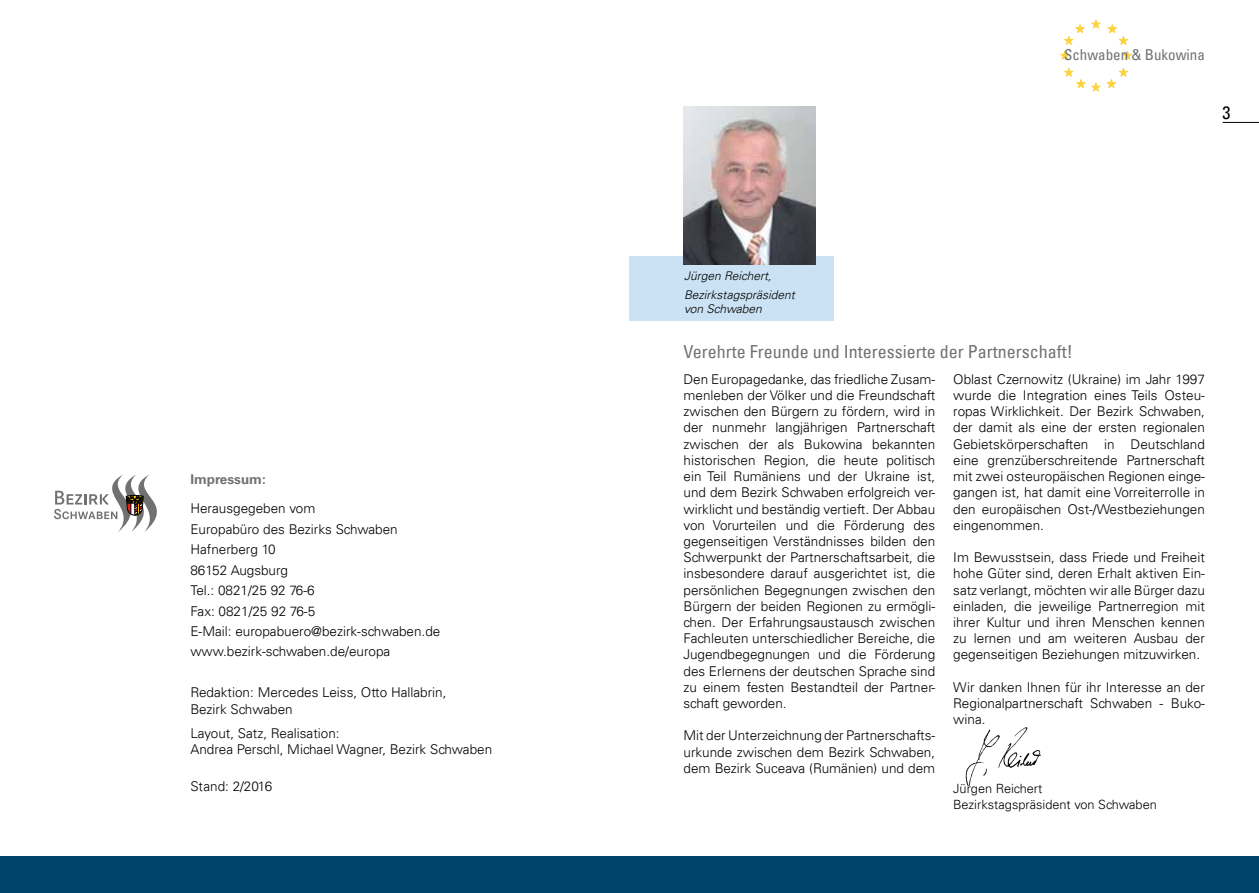
<style>
.page{position:relative;width:1259px;height:893px;background:#fff}
.page>*{position:absolute;margin:0;border:0;box-sizing:border-box;transform-origin:0 0}
.t1{font:condensed 18px "Univers LT";color:#707172}
.t2{font:condensed 18px "Univers LT";color:#000}
.t3{font:condensed 15px "Univers LT";color:#707172}
.t4{font:300 13.5px/16.2px "Univers LT";color:#000;text-align:justify}
.t5{font:700 13.5px "Univers LT";color:#707172}
.t6{font:300 12.75px/16.2px "Univers LT";color:#000}
.t7{font:italic 300 12px/18.6px "Univers LT";color:#000}
</style>
<div class="page">
<div style="left:0;top:856px;width:1259px;height:37px;background:#00446b"></div>
<svg style="left:1091px;top:83px;width:9px;height:8px"></svg>
<svg style="left:1091px;top:20px;width:9px;height:8px"></svg>
<svg style="left:1108px;top:25px;width:19px;height:20px"></svg>
<svg style="left:1107px;top:68px;width:20px;height:20px"></svg>
<svg style="left:1123px;top:51px;width:8px;height:8px"></svg>
<svg style="left:1064px;top:25px;width:20px;height:20px"></svg>
<svg style="left:1064px;top:68px;width:21px;height:20px"></svg>
<svg style="left:1060px;top:51px;width:9px;height:8px"></svg>
<hr style="left:1222px;top:122px;width:37px;height:1px;background:#000">
<svg style="left:54px;top:474px;width:103px;height:58px"></svg>
<div style="left:629px;top:256px;width:204px;height:65px;background:#cae2f3"></div>
<img style="left:683px;top:106px;width:132px;height:159px">
<img style="left:965px;top:727px;width:76px;height:59px">
<p class="t5" style="left:190px;top:472px;width:77px">Impressum:</p>
<p class="t4" style="left:190px;top:498px;width:251px;line-height:20.4px;text-align:left">Herausgegeben vom<br>Europabüro des Bezirks Schwaben<br>Hafnerberg 10<br>86152 Augsburg<br>Tel.: 0821/25 92 76-6<br>Fax: 0821/25 92 76-5<br>E-Mail: europabuero@bezirk-schwaben.de www.bezirk-schwaben.de/europa</p>
<p class="t4" style="left:190px;top:684px;width:258px">Redaktion: Mercedes Leiss, Otto Hallabrin,<br>Bezirk Schwaben</p>
<p class="t4" style="left:190px;top:725px;width:303px">Layout, Satz, Realisation:<br>Andrea Perschl, Michael Wagner, Bezirk Schwaben</p>
<p class="t4" style="left:190px;top:778px;width:83px">Stand: 2/2016</p>
<p class="t3" style="left:1064px;top:45px;width:142px">Schwaben &amp; Bukowina</p>
<h1 class="t2" style="left:1222px;top:101px;width:9px">3</h1>
<p class="t7" style="left:684px;top:266px;width:112px">Jürgen Reichert,<br>Bezirkstagspräsident</p>
<p class="t7" style="left:684px;top:299px;width:79px">von Schwaben</p>
<h1 class="t1" style="left:683px;top:340px;width:391px">Verehrte Freunde und Interessierte der Partnerschaft!</h1>
<p class="t4" style="left:683px;top:371px;width:253px">Den Europagedanke, das friedliche Zusam&shy;menleben der Völker und die Freundschaft zwischen den Bürgern zu fördern, wird in der nunmehr langjährigen Partnerschaft zwischen der als Bukowina bekannten historischen Region, die heute politisch ein Teil Rumäniens und der Ukraine ist, und dem Bezirk Schwaben erfolgreich ver&shy;wirklicht und beständig vertieft. Der Abbau von Vorurteilen und die Förderung des gegenseitigen Verständnisses bilden den Schwerpunkt der Partnerschaftsarbeit, die insbesondere darauf ausgerichtet ist, die persönlichen Begegnungen zwischen den Bürgern der beiden Regionen zu ermögli&shy;chen. Der Erfahrungsaustausch zwischen Fachleuten unterschiedlicher Bereiche, die Jugendbegegnungen und die Förderung des Erlernens der deutschen Sprache sind zu einem festen Bestandteil der Partner&shy;schaft geworden.</p>
<p class="t4" style="left:683px;top:727px;width:253px">Mit der Unterzeichnung der Partnerschafts&shy;urkunde zwischen dem Bezirk Schwaben, dem Bezirk Suceava (Rumänien) und dem</p>
<p class="t4" style="left:953px;top:371px;width:253px">Oblast Czernowitz (Ukraine) im Jahr 1997 wurde die Integration eines Teils Osteu&shy;ropas Wirklichkeit. Der Bezirk Schwaben, der damit als eine der ersten regionalen Gebietskörperschaften in Deutschland eine grenzüberschreitende Partnerschaft mit zwei osteuropäischen Regionen einge&shy;gangen ist, hat damit eine Vorreiterrolle in den europäischen Ost-/Westbeziehungen eingenommen.</p>
<p class="t4" style="left:953px;top:549px;width:253px">Im Bewusstsein, dass Friede und Freiheit hohe Güter sind, deren Erhalt aktiven Ein&shy;satz verlangt, möchten wir alle Bürger dazu einladen, die jeweilige Partnerregion mit ihrer Kultur und ihren Menschen kennen zu lernen und am weiteren Ausbau der gegenseitigen Beziehungen mitzuwirken.</p>
<p class="t4" style="left:953px;top:679px;width:253px">Wir danken Ihnen für ihr Interesse an der Regionalpartnerschaft Schwaben - Buko&shy;wina.</p>
<p class="t6" style="left:953px;top:780px;width:205px">Jürgen Reichert<br>Bezirkstagspräsident von Schwaben</p>
</div>
